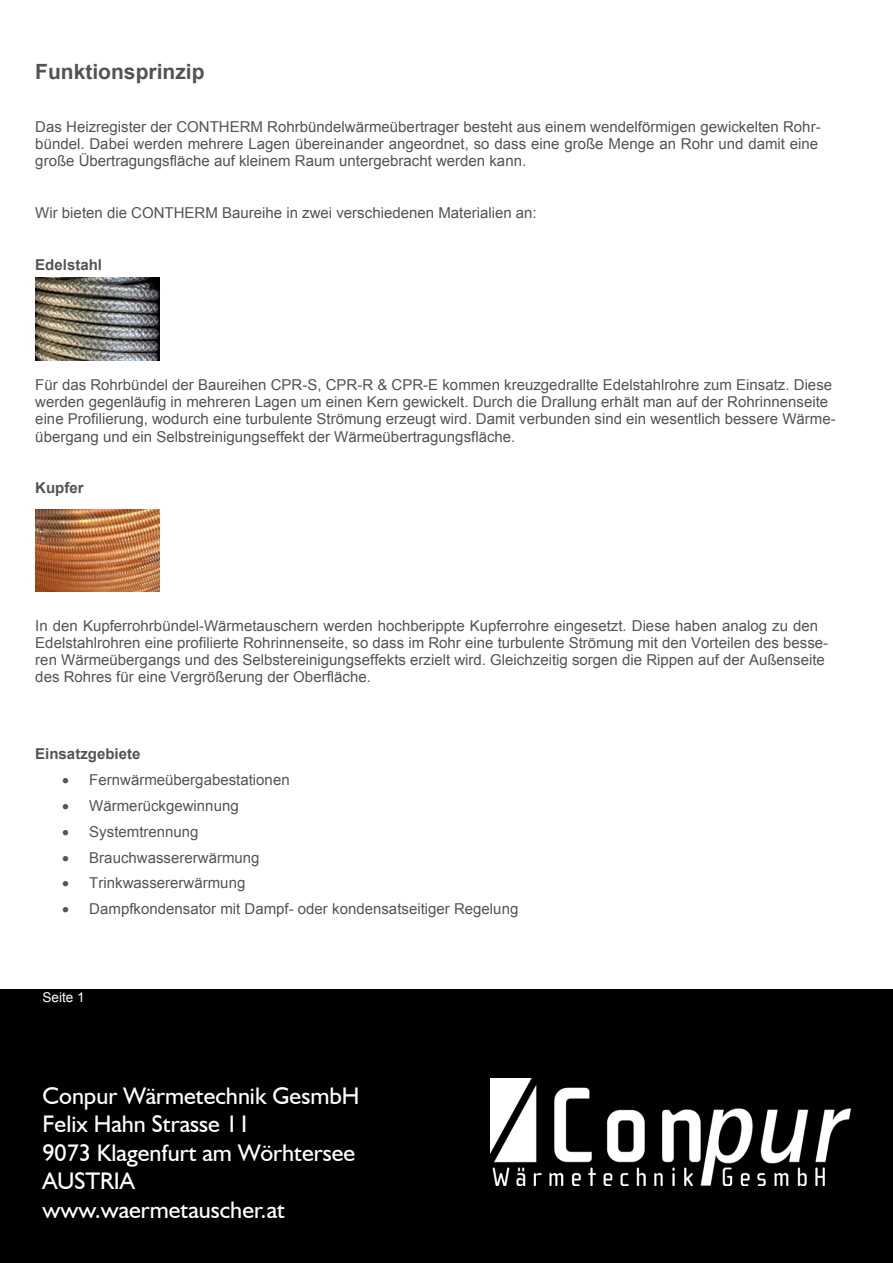
<style>
.page{position:relative;width:893px;height:1263px;background:#fff}
.page>*{position:absolute;margin:0;border:0;box-sizing:border-box;transform-origin:0 0}
.t1{font:24px/28.5px "Humanist 521 BT";color:#fff}
.t2{font:700 21px "Arial";color:#535353}
.t3{font:15px/17.2px "Arial";color:#535353}
.t4{font:15px "Arial";color:#565451}
.t5{font:700 15px "Arial";color:#535353}
.t6{font:700 15px "Arial";color:#565451}
.t7{font:13.5px "Arial";color:#fff}
</style>
<div class="page">
<div style="left:0;top:989px;width:893px;height:274px;background:#000"></div>
<img style="left:490px;top:1079px;width:360px;height:106px">
<img style="left:35px;top:509px;width:125px;height:83px">
<img style="left:35px;top:277px;width:125px;height:83px">
<h2 class="t2" style="left:35px;top:64px;width:171px">Funktionsprinzip</h2>
<p class="t3" style="left:35px;top:119px;width:787px">Das Heizregister der CONTHERM Rohrbündelwärmeübertrager besteht aus einem wendelförmigen gewickelten Rohr&shy;bündel. Dabei werden mehrere Lagen übereinander angeordnet, so dass eine große Menge an Rohr und damit eine große Übertragungsfläche auf kleinem Raum untergebracht werden kann.</p>
<p class="t3" style="left:35px;top:205px;width:503px">Wir bieten die CONTHERM Baureihe in zwei verschiedenen Materialien an:</p>
<p class="t5" style="left:35px;top:259px;width:68px">Edelstahl</p>
<p class="t3" style="left:35px;top:377px;width:802px">Für das Rohrbündel der Baureihen CPR-S, CPR-R &amp; CPR-E kommen kreuzgedrallte Edelstahlrohre zum Einsatz. Diese werden gegenläufig in mehreren Lagen um einen Kern gewickelt. Durch die Drallung erhält man auf der Rohrinnenseite eine Profilierung, wodurch eine turbulente Strömung erzeugt wird. Damit verbunden sind ein wesentlich bessere Wärme&shy;übergang und ein Selbstreinigungseffekt der Wärmeübertragungsfläche.</p>
<p class="t5" style="left:35px;top:482px;width:50px">Kupfer</p>
<p class="t3" style="left:35px;top:618px;width:794px">In den Kupferrohrbündel-Wärmetauschern werden hochberippte Kupferrohre eingesetzt. Diese haben analog zu den Edelstahlrohren eine profilierte Rohrinnenseite, so dass im Rohr eine turbulente Strömung mit den Vorteilen des besse&shy;ren Wärmeübergangs und des Selbstereinigungseffekts erzielt wird. Gleichzeitig sorgen die Rippen auf der Außenseite des Rohres für eine Vergrößerung der Oberfläche.</p>
<p class="t6" style="left:35px;top:748px;width:107px">Einsatzgebiete</p>
<p class="t4" style="left:62px;top:774px;width:229px">• Fernwärmeübergabestationen</p>
<p class="t4" style="left:62px;top:800px;width:178px">• Wärmerückgewinnung</p>
<p class="t4" style="left:62px;top:826px;width:138px">• Systemtrennung</p>
<p class="t4" style="left:62px;top:852px;width:199px">• Brauchwassererwärmung</p>
<p class="t4" style="left:62px;top:877px;width:185px">• Trinkwassererwärmung</p>
<p class="t4" style="left:62px;top:903px;width:458px">• Dampfkondensator mit Dampf- oder kondensatseitiger Regelung</p>
<p class="t7" style="left:43px;top:992px;width:44px">Seite 1</p>
<h1 class="t1" style="left:43px;top:1083px;width:318px">Conpur Wärmetechnik GesmbH<br>Felix Hahn Strasse 11<br>9073 Klagenfurt am Wörhtersee<br>AUSTRIA www.waermetauscher.at</h1>
</div>
